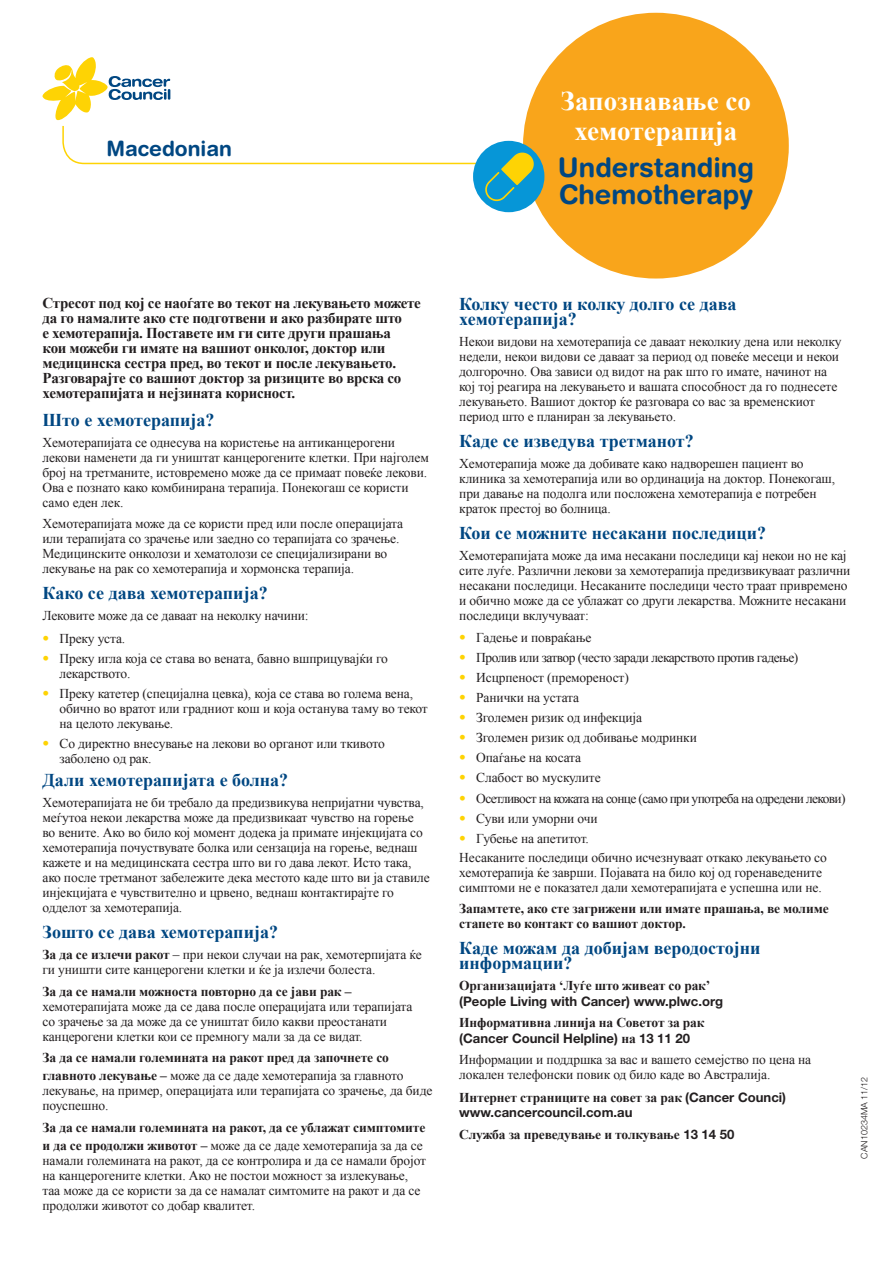
<style>
.page{position:relative;width:893px;height:1263px;background:#fff}
.page>*{position:absolute;margin:0;border:0;box-sizing:border-box;transform-origin:0 0}
.t1{font:700 27px/27px "Helvetica Rounded LT Std";color:#014782}
.t2{font:700 27px/30px "Times New Roman";color:#fff;text-align:center}
.t3{font:700 21px "Helvetica Rounded LT Std";color:#014782}
.t4{font:700 18px/15px "Times New Roman";color:#014782}
.t5{font:700 15px/15px "Times New Roman";letter-spacing:-.02em;color:#231f20}
.t6{font:13.5px/15px "Times New Roman";letter-spacing:-.01em;color:#231f20}
.t7{font:700 13.5px/18px "Times New Roman";letter-spacing:-.01em;color:#231f20}
.t8{font:13.5px "Times New Roman";letter-spacing:-.05em;color:#231f20}
.t9{font:13.5px "Times New Roman";letter-spacing:-.04em;color:#231f20}
.t10{font:700 13.2px "Helvetica Neue LT Std";color:#231f20}
.t11{font:300 9px "Helvetica Neue LT Std";color:#231f20}
.s1{font-family:"Helvetica Neue LT Std";font-weight:300;color:#fed304}
.s2{font-weight:700}
.s3{font-weight:400}
.s4{font-family:"Times New Roman";font-size:13.5px}
.s5{font-family:"Helvetica Neue LT Std";font-size:13.2px}
</style>
<div class="page">
<div style="left:523px;top:13px;width:266px;height:266px;background:#f9a51b;border-radius:50%"></div>
<div style="left:473px;top:141px;width:72px;height:71px;background:#0696d7;border-radius:50%"></div>
<svg style="left:43px;top:57px;width:491px;height:147px"></svg>
<h2 class="t3" style="left:106px;top:136px;width:127px">Macedonian</h2>
<h1 class="t2" style="left:561px;top:85px;width:192px">Запознавање со хемотерапија</h1>
<h1 class="t1" style="left:558px;top:154px;width:197px">Understanding<br>Chemotherapy</h1>
<p class="t5" style="left:43px;top:295px;width:380px">Стресот под кој се наоѓате во текот на лекувањето можете да го намалите ако сте подготвени и ако разбирате што<br>е хемотерапија. Поставете им ги сите други прашања<br>кои можеби ги имате на вашиот онколог, доктор или медицинска сестра пред, во текот и после лекувањето.<br>Разговарајте со вашиот доктор за ризиците во врска со хемотерaпијата и нејзината корисност.</p>
<h3 class="t4" style="left:43px;top:412px;width:174px">Што е хемотерапија?</h3>
<p class="t6" style="left:43px;top:435px;width:388px">Хемотерапијата се однесува на користење на антиканцерогени лекови наменети да ги уништат канцерогените клетки. При најголем број на третманите, истовремено може да се примаат повеќе лекови.<br>Ова е познато како комбинирана терапија. Понекогаш се користи само еден лек.</p>
<p class="t6" style="left:43px;top:516px;width:362px">Хемотерапијата може да се користи пред или после операцијата или терапијата со зрачење или заедно со терапијата со зрачење.<br>Медицинските онколози и хематолози се специјализирани во лекување на рак со хемотерапија и хормонска терапија.</p>
<h3 class="t4" style="left:43px;top:585px;width:227px">Како се дава хемотерапија?</h3>
<p class="t6" style="left:43px;top:608px;width:268px">Лековите може да се даваат на неколку начини:</p>
<p class="t6" style="left:43px;top:630px;width:84px"><span class="s1">•</span> Преку уста.</p>
<p class="t6" style="left:60px;top:650px;width:330px;text-indent:-17px"><span class="s1">•</span> Преку игла која се става во вената, бавно вшприцувајќи го лекарството.</p>
<p class="t6" style="left:60px;top:685px;width:370px;text-indent:-17px"><span class="s1">•</span> Преку катетер (специјална цевка), која се става во голема вена, обично во вратот или градниот кош и која останува таму во текот на целото лекување.</p>
<p class="t6" style="left:60px;top:735px;width:327px;text-indent:-17px"><span class="s1">•</span> Со директно внесување на лекови во органот или ткивото заболено од рак.</p>
<h3 class="t4" style="left:43px;top:772px;width:247px">Дали хемотерапијата е болна?</h3>
<p class="t6" style="left:43px;top:795px;width:389px">Хемотерапијата не би требало да предизвикува непријатни чувства, меѓутоа некои лекарства може да предизвикаат чувство на горење во вените. Ако во било кој момент додека ја примате инјекцијата со хемотерапија почуствувате болка или сензација на горење, веднаш кажете и на медицинската сестра што ви го дава лекот. Исто така, ако после третманот забележите дека местото каде што ви ја ставиле инјекцијата е чувствително и црвено, веднаш контактирајте го одделот за хемотерапија.</p>
<h3 class="t4" style="left:43px;top:924px;width:237px">Зошто се дава хемотерапија?</h3>
<p class="t6" style="left:43px;top:947px;width:381px"><span class="s2">За да се излечи ракот</span> – при некои случаи на рак, хемотерпијата ќе ги уништи сите канцерогени клетки и ќе ја излечи болеста.</p>
<p class="t7" style="left:43px;top:982px;width:311px">За да се намали можноста повторно да се јави рак –</p>
<p class="t6" style="left:43px;top:998px;width:371px">хемотерапијата може да се дава после операцијата или терапијата со зрачење за да може да се уништат било какви преостанати канцерогени клетки кои се премногу мали за да се видат.</p>
<p class="t7" style="left:43px;top:1048px;width:363px">За да се намали големината на ракот пред да започнете со главното лекување – <span class="s3">може да се даде хемотерапија за главното</span></p>
<p class="t6" style="left:43px;top:1083px;width:391px">лекување, на пример, операцијата или терапијата со зрачење, да биде поуспешно.</p>
<p class="t7" style="left:43px;top:1118px;width:384px">За да се намали големината на ракот, да се ублажат симптомите и да се продолжи животот – <span class="s3">може да се даде хемотерапија за да се</span></p>
<p class="t6" style="left:43px;top:1152px;width:385px">намали големината на ракот, да се контролира и да се намали бројот на канцерогените клетки. Ако не постои можност за излекување, таа може да се користи за да се намалат симтомите на ракот и да се продолжи животот со добар квалитет.</p>
<h3 class="t4" style="left:459px;top:296px;width:279px">Колку често и колку долго се дава хемотерапија?</h3>
<p class="t6" style="left:459px;top:334px;width:384px">Некои видови на хемотерапија се даваат неколкиу дена или неколку недели, некои видови се даваат за период од повеќе месеци и некои долгорочно. Ова зависи од видот на рак што го имате, начинот на кој тој реагира на лекувањето и вашата способност да го поднесете лекувањето. Вашиот доктор ќе разговара со вас за временскиот период што е планиран за лекувањето.</p>
<h3 class="t4" style="left:459px;top:433px;width:236px">Каде се изведува третманот?</h3>
<p class="t6" style="left:459px;top:456px;width:377px">Хемотерапија може да добивате како надворешен пациент во клиника за хемотерапија или во ординација на доктор. Понекогаш, при давање на подолга или посложена хемотерапија е потребен краток престој во болница.</p>
<h3 class="t4" style="left:459px;top:525px;width:308px">Кои се можните несакани последици?</h3>
<p class="t6" style="left:459px;top:548px;width:393px">Хемотерапијата може да има несакани последици кај некои но не кај сите луѓе. Различни лекови за хемотерапија предизвикуваат различни несакани последици. Несаканите последици често траат привремено и обично може да се ублажат со други лекарства. Можните несакани последици вклучуваат:</p>
<p class="t6" style="left:459px;top:630px;width:134px"><span class="s1">•</span> Гадење и повраќање</p>
<p class="t9" style="left:459px;top:649px;width:341px"><span class="s1">•</span> Пролив или затвор (често заради лекарството против гадење)</p>
<p class="t6" style="left:459px;top:670px;width:171px"><span class="s1">•</span> Исцрпеност (премореност)</p>
<p class="t6" style="left:459px;top:690px;width:121px"><span class="s1">•</span> Ранички на устата</p>
<p class="t6" style="left:459px;top:710px;width:184px"><span class="s1">•</span> Зголемен ризик од инфекција</p>
<p class="t6" style="left:459px;top:730px;width:239px"><span class="s1">•</span> Зголемен ризик од добивање модринки</p>
<p class="t6" style="left:459px;top:750px;width:123px"><span class="s1">•</span> Опаѓање на косата</p>
<p class="t6" style="left:459px;top:770px;width:143px"><span class="s1">•</span> Слабост во мускулите</p>
<p class="t8" style="left:459px;top:789px;width:388px"><span class="s1">•</span> Осетливост на кожата на сонце (само при употреба на одредени лекови)</p>
<p class="t6" style="left:459px;top:810px;width:140px"><span class="s1">•</span> Суви или уморни очи</p>
<p class="t6" style="left:459px;top:828px;width:369px;line-height:19.2px"><span class="s1">•</span> Губење на апетитот.<br>Несаканите последици обично исчезнуваат откако лекувањето со</p>
<p class="t6" style="left:459px;top:864px;width:364px">хемотерапија ќе заврши. Појавата на било кој од горенаведените симптоми не е показател дали хемотерапијата е успешна или не.</p>
<p class="t7" style="left:459px;top:901px;width:371px;line-height:15px">Запамтете, ако сте загрижени или имате прашања, ве молиме стапете во контакт со вашиот доктор.</p>
<h3 class="t4" style="left:459px;top:940px;width:303px">Каде можам да добијам веродостојни информации?</h3>
<p class="t7" style="left:459px;top:976px;width:253px">Организацијата ‘Луѓе што живеат со рак’</p>
<p class="t10" style="left:459px;top:993px;width:265px">(People Living with Cancer) www.plwc.org</p>
<p class="t7" style="left:459px;top:1013px;width:247px">Информативна линија на Советот за рак</p>
<p class="t10" style="left:459px;top:1030px;width:232px">(Cancer Council Helpline) <span class="s4">на</span> 13 11 20</p>
<p class="t6" style="left:459px;top:1052px;width:353px">Информации и поддршка за вас и вашето семејство по цена на локален телефонски повик од било каде во Австралија.</p>
<p class="t7" style="left:459px;top:1088px;width:328px">Интернет страниците на совет за рак <span class="s5">(Cancer Counci)</span></p>
<p class="t10" style="left:459px;top:1104px;width:175px">www.cancercouncil.com.au</p>
<p class="t7" style="left:459px;top:1125px;width:277px">Служба за преведување и толкување <span class="s5">13 14 50</span></p>
<p class="t11" style="left:859px;top:1159px;width:84px;rotate:-90deg">CAN10234MA 11/12</p>
</div>
